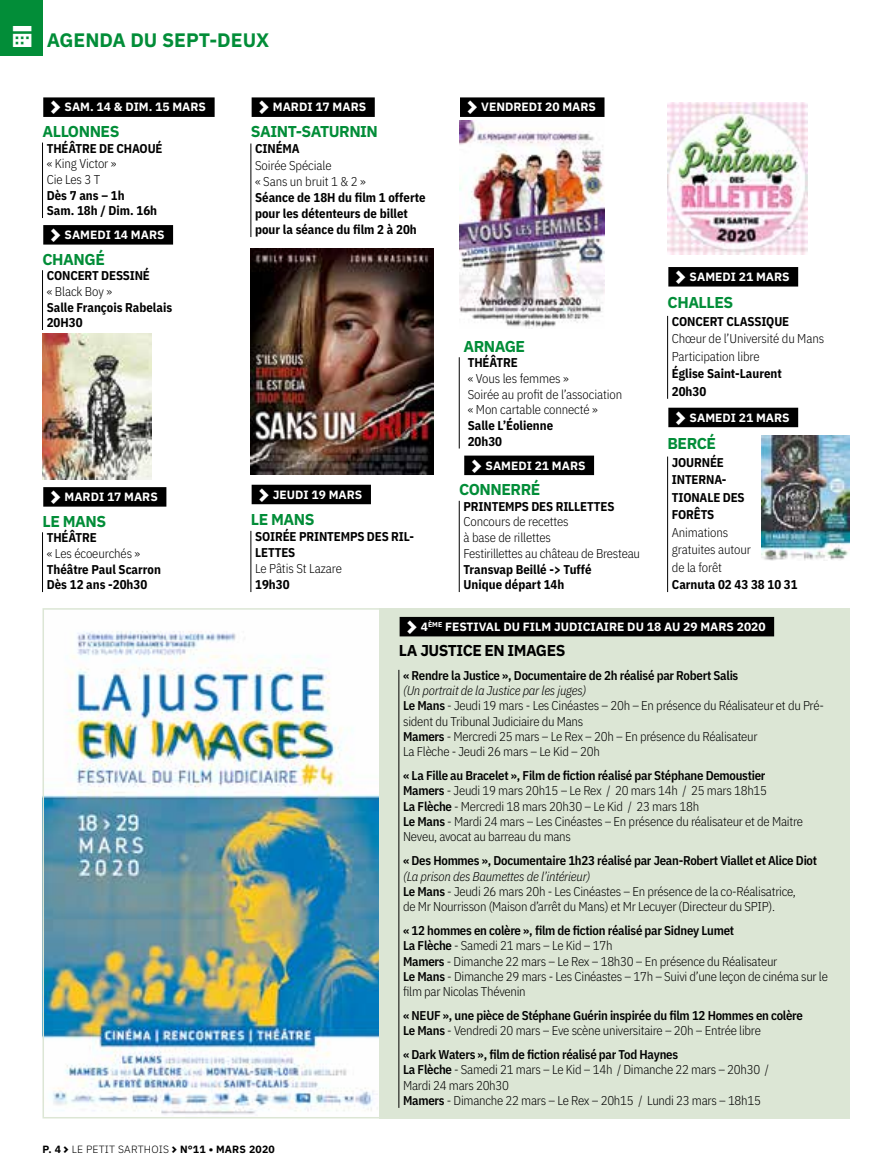
<style>
.page{position:relative;width:893px;height:1170px;background:#fff}
.page>*{position:absolute;margin:0;border:0;box-sizing:border-box;transform-origin:0 0}
.t1{font:700 19.5px "IBM Plex Sans";color:#028d38}
.t2{font:700 15.75px "IBM Plex Sans";letter-spacing:-.03em;color:#028d38}
.t3{font:700 15.75px "IBM Plex Sans";letter-spacing:-.03em;color:#000}
.t4{font:300 12.75px/15.3px "IBM Plex Sans Cond";letter-spacing:-.02em;color:#000}
.t5{font:700 12.75px/17.5px "IBM Plex Sans Cond";color:#000}
.t6{font:600 12.75px/15.3px "IBM Plex Sans Cond";letter-spacing:-.02em;color:#000}
.t7{font:700 12px "IBM Plex Sans";color:#fff}
.t8{font:700 10.5px "IBM Plex Sans";letter-spacing:.02em;color:#000}
.s1{font-family:"open iconic";font-weight:400;font-size:13.5px}
.s2{font-style:italic}
.s3{font-weight:600}
.s4{font-weight:300}
</style>
<div class="page">
<div style="left:0;top:0;width:43px;height:55px;background:#028d38"></div>
<div style="left:43px;top:97px;width:172px;height:20px;background:#000"></div>
<hr style="left:42px;top:142px;width:1px;height:76px;background:#000">
<div style="left:43px;top:225px;width:130px;height:19px;background:#000"></div>
<hr style="left:42px;top:270px;width:1px;height:60px;background:#000">
<div style="left:43px;top:487px;width:123px;height:19px;background:#000"></div>
<hr style="left:42px;top:532px;width:1px;height:60px;background:#000">
<div style="left:252px;top:97px;width:123px;height:20px;background:#000"></div>
<hr style="left:250px;top:143px;width:1px;height:94px;background:#000">
<div style="left:252px;top:484px;width:119px;height:20px;background:#000"></div>
<hr style="left:250px;top:531px;width:1px;height:61px;background:#000">
<div style="left:460px;top:97px;width:144px;height:20px;background:#000"></div>
<hr style="left:459px;top:357px;width:1px;height:91px;background:#000">
<div style="left:464px;top:455px;width:130px;height:20px;background:#000"></div>
<hr style="left:459px;top:500px;width:1px;height:92px;background:#000">
<div style="left:668px;top:267px;width:130px;height:19px;background:#000"></div>
<hr style="left:667px;top:316px;width:1px;height:83px;background:#000">
<div style="left:668px;top:407px;width:130px;height:20px;background:#000"></div>
<hr style="left:667px;top:456px;width:1px;height:136px;background:#000">
<div style="left:43px;top:608px;width:807px;height:510px;background:#dce6d5"></div>
<img style="left:46px;top:611px;width:332px;height:504px">
<div style="left:400px;top:617px;width:374px;height:19px;background:#000"></div>
<hr style="left:398px;top:669px;width:1px;height:438px;background:#000">
<img style="left:43px;top:333px;width:108px;height:146px">
<img style="left:668px;top:102px;width:140px;height:152px">
<img style="left:251px;top:249px;width:183px;height:225px">
<img style="left:459px;top:120px;width:146px;height:208px">
<img style="left:761px;top:435px;width:89px;height:126px">
<h1 class="t1" style="left:47px;top:24px;width:224px">AGENDA DU SEPT-DEUX</h1>
<p class="t7" style="left:51px;top:98px;width:157px"><span class="s1">7</span> SAM. 14 &amp; DIM. 15 MARS</p>
<p class="t2" style="left:43px;top:119px;width:78px">ALLONNES</p>
<p class="t5" style="left:47px;top:138px;width:117px">THÉÂTRE DE CHAOUÉ</p>
<p class="t4" style="left:47px;top:155px;width:71px">« King Victor »<br>Cie Les 3 T</p>
<p class="t5" style="left:47px;top:186px;width:112px;line-height:15.6px">Dès 7 ans – 1h<br>Sam. 18h / Dim. 16h</p>
<p class="t7" style="left:51px;top:225px;width:115px"><span class="s1">7</span> SAMEDI 14 MARS</p>
<p class="t2" style="left:43px;top:246px;width:64px">CHANGÉ</p>
<p class="t5" style="left:47px;top:266px;width:105px">CONCERT DESSINÉ</p>
<p class="t4" style="left:47px;top:282px;width:67px">« Black Boy »</p>
<p class="t5" style="left:47px;top:298px;width:127px;line-height:15.6px">Salle François Rabelais<br>20H30</p>
<p class="t7" style="left:51px;top:487px;width:108px"><span class="s1">7</span> MARDI 17 MARS</p>
<p class="t2" style="left:43px;top:508px;width:65px">LE MANS</p>
<p class="t5" style="left:47px;top:528px;width:51px">THÉÂTRE</p>
<p class="t4" style="left:47px;top:544px;width:95px">« Les écoeurchés »</p>
<p class="t5" style="left:47px;top:560px;width:116px;line-height:15.6px">Théâtre Paul Scarron<br>Dès 12 ans -20h30</p>
<p class="t7" style="left:259px;top:98px;width:108px"><span class="s1">7</span> MARDI 17 MARS</p>
<p class="t2" style="left:251px;top:119px;width:129px">SAINT-SATURNIN</p>
<p class="t5" style="left:255px;top:139px;width:46px">CINÉMA</p>
<p class="t4" style="left:255px;top:156px;width:112px;line-height:16.2px">Soirée Spéciale<br>« Sans un bruit 1 &amp; 2 »</p>
<p class="t5" style="left:255px;top:188px;width:172px;line-height:16.2px">Séance de 18H du film 1 offerte pour les détenteurs de billet pour la séance du film 2 à 20h</p>
<p class="t7" style="left:468px;top:98px;width:130px"><span class="s1">7</span> VENDREDI 20 MARS</p>
<p class="t7" style="left:676px;top:267px;width:115px"><span class="s1">7</span> SAMEDI 21 MARS</p>
<p class="t2" style="left:668px;top:290px;width:67px">CHALLES</p>
<p class="t5" style="left:672px;top:311px;width:119px">CONCERT CLASSIQUE</p>
<p class="t4" style="left:672px;top:329px;width:154px;line-height:17.5px">Chœur de l’Université du Mans<br>Participation libre</p>
<p class="t5" style="left:672px;top:364px;width:111px">Église Saint-Laurent<br>20h30</p>
<p class="t7" style="left:676px;top:408px;width:115px"><span class="s1">7</span> SAMEDI 21 MARS</p>
<p class="t2" style="left:668px;top:431px;width:50px">BERCÉ</p>
<p class="t5" style="left:672px;top:452px;width:74px">JOURNÉE<br>INTERNA-<br>TIONALE DES<br>FORÊTS</p>
<p class="t4" style="left:672px;top:522px;width:80px;line-height:17.5px">Animations gratuites autour de la forêt</p>
<p class="t5" style="left:672px;top:575px;width:127px">Carnuta 02 43 38 10 31</p>
<p class="t7" style="left:407px;top:617px;width:360px"><span class="s1">7</span> 4<sup>ÈME</sup> FESTIVAL DU FILM JUDICIAIRE DU 18 AU 29 MARS 2020</p>
<p class="t3" style="left:399px;top:637px;width:168px">LA JUSTICE EN IMAGES</p>
<p class="t6" style="left:403px;top:666px;width:337px">« Rendre la Justice », Documentaire de 2h réalisé par Robert Salis</p>
<p class="t4" style="left:403px;top:681px;width:422px"><span class="s2">(Un portrait de la Justice par les juges)<br></span><span class="s3">Le Mans</span> - Jeudi 19 mars - Les Cinéastes – 20h – En présence du Réalisateur et du Pré&shy;sident du Tribunal Judiciaire du Mans<br><span class="s3">Mamers</span> - Mercredi 25 mars – Le Rex – 20h – En présence du Réalisateur<br>La Flèche - Jeudi 26 mars – Le Kid – 20h</p>
<p class="t4" style="left:403px;top:766px;width:401px"><span class="s3">« La Fille au Bracelet », Film de fiction réalisé par Stéphane Demoustier Mamers</span> - Jeudi 19 mars 20h15 – Le Rex / 20 mars 14h / 25 mars 18h15<br><span class="s3">La Flèche</span> - Mercredi 18 mars 20h30 – Le Kid / 23 mars 18h<br><span class="s3">Le Mans</span> - Mardi 24 mars – Les Cinéastes – En présence du réalisateur et de Maitre Neveu, avocat au barreau du mans</p>
<p class="t6" style="left:403px;top:851px;width:415px">« Des Hommes », Documentaire 1h23 réalisé par Jean-Robert Viallet et Alice Diot</p>
<p class="t4" style="left:403px;top:867px;width:394px"><span class="s2">(La prison des Baumettes de l’intérieur)<br></span><span class="s3">Le Mans</span> - Jeudi 26 mars 20h - Les Cinéastes – En présence de la co-Réalisatrice, de Mr Nourrisson (Maison d’arrêt du Mans) et Mr Lecuyer (Directeur du SPIP).</p>
<p class="t4" style="left:403px;top:921px;width:426px"><span class="s3">« 12 hommes en colère », film de fiction réalisé par Sidney Lumet<br>La Flèche</span> - Samedi 21 mars – Le Kid – 17h<br><span class="s3">Mamers</span> - Dimanche 22 mars – Le Rex – 18h30 – En présence du Réalisateur<br><span class="s3">Le Mans</span> - Dimanche 29 mars - Les Cinéastes – 17h – Suivi d’une leçon de cinéma sur le film par Nicolas Thévenin</p>
<p class="t6" style="left:403px;top:1006px;width:401px">« NEUF », une pièce de Stéphane Guérin inspirée du film 12 Hommes en colère<br>Le Mans <span class="s4">- Vendredi 20 mars – Eve scène universitaire – 20h – Entrée libre</span></p>
<p class="t4" style="left:403px;top:1045px;width:367px"><span class="s3">« Dark Waters », film de fiction réalisé par Tod Haynes<br>La Flèche</span> - Samedi 21 mars – Le Kid – 14h / Dimanche 22 mars – 20h30 / Mardi 24 mars 20h30<br><span class="s3">Mamers</span> - Dimanche 22 mars – Le Rex – 20h15 / Lundi 23 mars – 18h15</p>
<p class="t2" style="left:463px;top:333px;width:63px">ARNAGE</p>
<p class="t5" style="left:468px;top:353px;width:51px">THÉÂTRE</p>
<p class="t4" style="left:468px;top:369px;width:156px;line-height:15.8px">« Vous les femmes »<br>Soirée au profit de l’association « Mon cartable connecté »</p>
<p class="t5" style="left:468px;top:416px;width:87px;line-height:15.8px">Salle L’Éolienne<br>20h30</p>
<p class="t7" style="left:472px;top:456px;width:115px"><span class="s1">7</span> SAMEDI 21 MARS</p>
<p class="t2" style="left:459px;top:477px;width:83px">CONNERRÉ</p>
<p class="t5" style="left:463px;top:496px;width:152px">PRINTEMPS DES RILLETTES</p>
<p class="t4" style="left:463px;top:513px;width:178px;line-height:15.8px">Concours de recettes<br>à base de rillettes<br>Festirillettes au château de Bresteau</p>
<p class="t5" style="left:463px;top:560px;width:130px;line-height:15.8px">Transvap Beillé -&gt; Tuffé<br>Unique départ 14h</p>
<p class="t7" style="left:259px;top:485px;width:105px"><span class="s1">7</span> JEUDI 19 MARS</p>
<p class="t2" style="left:251px;top:506px;width:65px">LE MANS</p>
<p class="t5" style="left:255px;top:527px;width:160px;line-height:16.2px">SOIRÉE PRINTEMPS DES RIL-<br>LETTES</p>
<p class="t4" style="left:255px;top:560px;width:88px">Le Pâtis St Lazare</p>
<p class="t5" style="left:255px;top:575px;width:36px">19h30</p>
<p class="t8" style="left:43px;top:1140px;width:234px">P. 4 <span class="s4">LE PETIT SARTHOIS</span> N°11 • MARS 2020</p>
</div>
